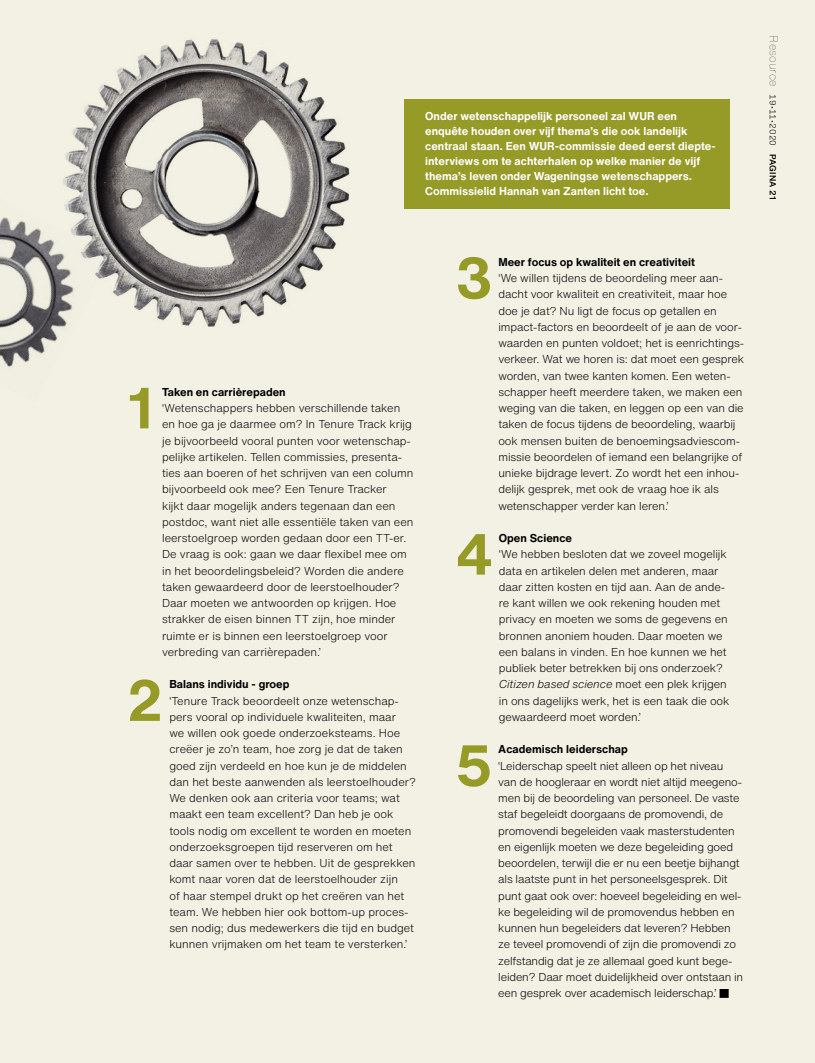
<style>
.page{position:relative;width:815px;height:1063px;background:#f2f1e4}
.page>*{position:absolute;margin:0;border:0;box-sizing:border-box;transform-origin:0 0}
.t1{font:700 56.88px "Helvetica Now Text";color:#969a27}
.t2{font:300 11.25px/16.2px "Helvetica Now Text";letter-spacing:-.01em;color:#000}
.t3{font:700 11.25px/15px "Helvetica Now Text";color:#fff}
.t4{font:700 11.25px "Helvetica Now Text";color:#000}
.t5{font:300 8.75px "Helvetica Now Text";letter-spacing:.01em;color:#000}
.s1{font-style:italic}
.s2{font-family:"Helvetica Now Display";font-size:10px}
.s3{font-weight:100;font-size:11.25px}
.s4{font-weight:500}
</style>
<div class="page">
<img style="left:63px;top:39px;width:287px;height:288px">
<img style="left:0;top:194px;width:111px;height:173px">
<div style="left:404px;top:99px;width:326px;height:110px;background:#969a27"></div>
<p class="t3" style="left:425px;top:108px;width:292px">Onder wetenschappelijk personeel zal WUR een enquête houden over vijf thema’s die ook landelijk centraal staan. Een WUR-commissie deed eerst diepte&shy;interviews om te achterhalen op welke manier de vijf thema’s leven onder Wageningse wetenschappers.<br>Commissielid Hannah van Zanten licht toe.</p>
<h1 class="t1" style="left:128px;top:365px;width:28px">1</h1>
<p class="t4" style="left:162px;top:383px;width:125px">Taken en carrièrepaden</p>
<p class="t2" style="left:162px;top:400px;width:253px">‘Wetenschappers hebben verschillende taken en hoe ga je daarmee om? In Tenure Track krijg je bijvoorbeeld vooral punten voor wetenschap&shy;pelijke artikelen. Tellen commissies, presenta&shy;ties aan boeren of het schrijven van een column bijvoorbeeld ook mee? Een Tenure Tracker<br>kijkt daar mogelijk anders tegenaan dan een postdoc, want niet alle essentiële taken van een leerstoelgroep worden gedaan door een TT-er.<br>De vraag is ook: gaan we daar flexibel mee om in het beoordelingsbeleid? Worden die andere taken gewaardeerd door de leerstoelhouder?<br>Daar moeten we antwoorden op krijgen. Hoe strakker de eisen binnen TT zijn, hoe minder ruimte er is binnen een leerstoelgroep voor verbreding van carrièrepaden.’</p>
<h1 class="t1" style="left:126px;top:658px;width:39px">2</h1>
<p class="t4" style="left:169px;top:676px;width:122px">Balans individu - groep</p>
<p class="t2" style="left:169px;top:692px;width:248px">‘Tenure Track beoordeelt onze wetenschap&shy;pers vooral op individuele kwaliteiten, maar<br>we willen ook goede onderzoeksteams. Hoe creëer je zo’n team, hoe zorg je dat de taken goed zijn verdeeld en hoe kun je de middelen dan het beste aanwenden als leerstoelhouder?<br>We denken ook aan criteria voor teams; wat maakt een team excellent? Dan heb je ook tools nodig om excellent te worden en moeten onderzoeksgroepen tijd reserveren om het daar samen over te hebben. Uit de gesprekken komt naar voren dat de leerstoelhouder zijn<br>of haar stempel drukt op het creëren van het team. We hebben hier ook bottom-up proces&shy;sen nodig; dus medewerkers die tijd en budget kunnen vrijmaken om het team te versterken.’</p>
<h1 class="t1" style="left:455px;top:235px;width:39px">3</h1>
<p class="t4" style="left:498px;top:253px;width:198px">Meer focus op kwaliteit en creativiteit</p>
<p class="t2" style="left:498px;top:270px;width:247px">‘We willen tijdens de beoordeling meer aan&shy;dacht voor kwaliteit en creativiteit, maar hoe doe je dat? Nu ligt de focus op getallen en impact-factors en beoordeelt of je aan de voor&shy;waarden en punten voldoet; het is eenrichtings&shy;verkeer. Wat we horen is: dat moet een gesprek worden, van twee kanten komen. Een weten&shy;schapper heeft meerdere taken, we maken een weging van die taken, en leggen op een van die taken de focus tijdens de beoordeling, waarbij ook mensen buiten de benoemingsadviescom&shy;missie beoordelen of iemand een belangrijke of unieke bijdrage levert. Zo wordt het een inhou&shy;delijk gesprek, met ook de vraag hoe ik als wetenschapper verder kan leren.’</p>
<h1 class="t1" style="left:456px;top:512px;width:39px">4</h1>
<p class="t4" style="left:499px;top:530px;width:75px">Open Science</p>
<p class="t2" style="left:499px;top:546px;width:232px">‘We hebben besloten dat we zoveel mogelijk data en artikelen delen met anderen, maar daar zitten kosten en tijd aan. Aan de ande&shy;re kant willen we ook rekening houden met privacy en moeten we soms de gegevens en bronnen anoniem houden. Daar moeten we een balans in vinden. En hoe kunnen we het publiek beter betrekken bij ons onderzoek?<br><span class="s1">Citizen based science</span> moet een plek krijgen in ons dagelijks werk, het is een taak die ook gewaardeerd moet worden.’</p>
<h1 class="t1" style="left:455px;top:723px;width:39px">5</h1>
<p class="t4" style="left:498px;top:741px;width:131px">Academisch leiderschap</p>
<p class="t2" style="left:498px;top:757px;width:246px">‘Leiderschap speelt niet alleen op het niveau van de hoogleraar en wordt niet altijd meegeno&shy;men bij de beoordeling van personeel. De vaste staf begeleidt doorgaans de promovendi, de promovendi begeleiden vaak masterstudenten en eigenlijk moeten we deze begeleiding goed beoordelen, terwijl die er nu een beetje bijhangt als laatste punt in het personeelsgesprek. Dit punt gaat ook over: hoeveel begeleiding en wel&shy;ke begeleiding wil de promovendus hebben en kunnen hun begeleiders dat leveren? Hebben ze teveel promovendi of zijn die promovendi zo zelfstandig dat je ze allemaal goed kunt bege&shy;leiden? Daar moet duidelijkheid over ontstaan in een gesprek over academisch leiderschap.’ <span class="s2">■</span></p>
<p class="t5" style="left:779px;top:35px;width:166px;rotate:90deg"><span class="s3">Resource</span> 19•11•2020 <span class="s4">PAGINA 21</span></p>
</div>
